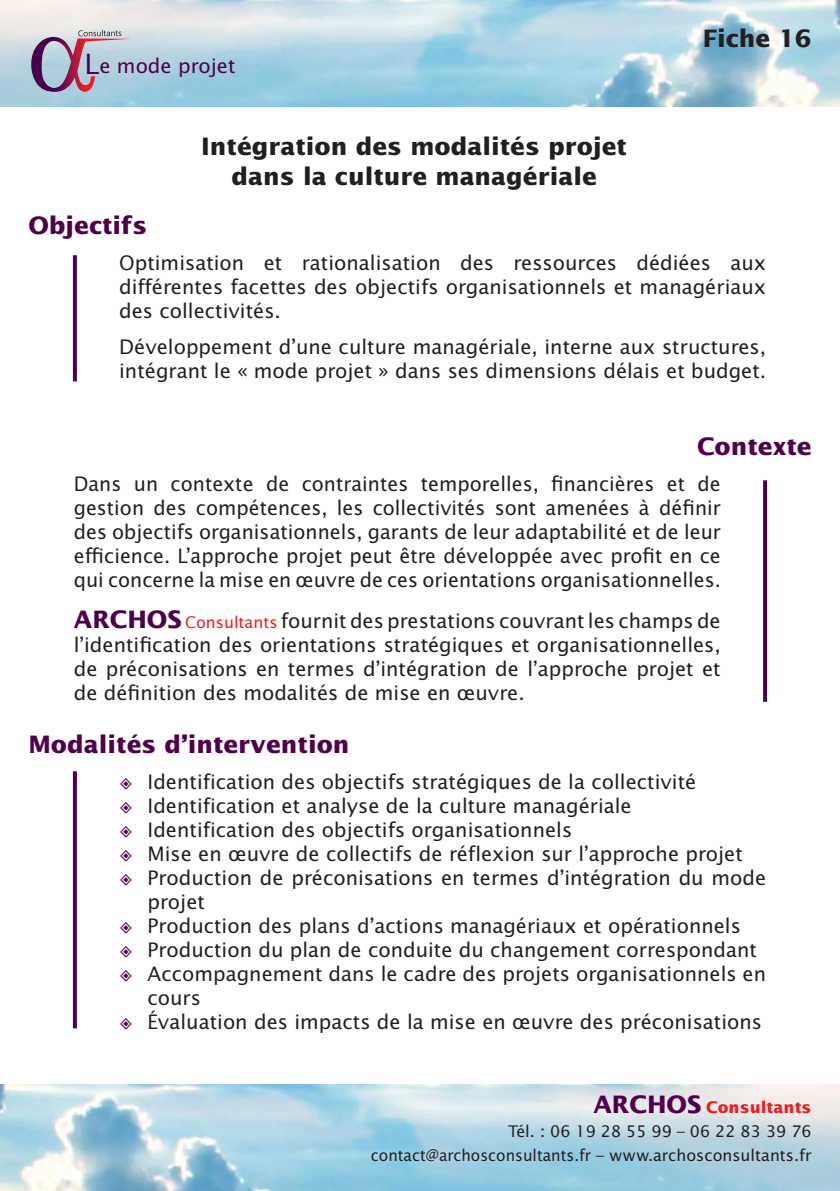
<style>
.page{position:relative;width:840px;height:1191px;background:#fff}
.page>*{position:absolute;margin:0;border:0;box-sizing:border-box;transform-origin:0 0}
.t1{font:700 24px/30px "Lucida Sans Std";color:#231f20;text-align:center}
.t2{font:700 24px "Lucida Sans Std";color:#4f004b}
.t3{font:20px/24px "Lucida Sans Std";color:#231f20;text-align:justify}
.t4{font:20px "Lucida Sans Std";color:#4f004b}
.t5{font:16px/24px "Lucida Sans Std";color:#231f20;text-align:right}
.s1{font-size:28px}
.s2{font-weight:700;font-size:24px;color:#4f004b}
.s3{font-size:16px;color:#ee1d23}
.s4{font-weight:700;color:#ee1d23}
</style>
<div class="page">
<img style="left:0;top:0;width:839px;height:106px">
<svg style="left:31px;top:30px;width:100px;height:62px"></svg>
<img style="left:0;top:1084px;width:839px;height:107px">
<svg style="left:73px;top:255px;width:4px;height:126px"></svg>
<svg style="left:73px;top:771px;width:4px;height:257px"></svg>
<svg style="left:763px;top:480px;width:3px;height:222px"></svg>
<p class="t4" style="left:84px;top:54px;width:152px"><span class="s1">L</span>e mode projet</p>
<p class="t1" style="left:201px;top:131px;width:427px">Intégration des modalités projet dans la culture managériale</p>
<p class="t1" style="left:702px;top:24px;width:110px">Fiche 16</p>
<p class="t2" style="left:28px;top:212px;width:120px">Objectifs</p>
<p class="t3" style="left:119px;top:251px;width:648px">Optimisation et rationalisation des ressources dédiées aux différentes facettes des objectifs organisationnels et managériaux des collectivités.</p>
<p class="t3" style="left:119px;top:335px;width:648px">Développement d’une culture managériale, interne aux structures, intégrant le « mode projet » dans ses dimensions délais et budget.</p>
<p class="t2" style="left:696px;top:433px;width:116px">Contexte</p>
<p class="t3" style="left:74px;top:472px;width:648px">Dans un contexte de contraintes temporelles, financières et de gestion des compétences, les collectivités sont amenées à définir des objectifs organisationnels, garants de leur adaptabilité et de leur efficience. L’approche projet peut être développée avec profit en ce qui concerne la mise en œuvre de ces orientations organisationnelles.</p>
<p class="t3" style="left:74px;top:609px;width:648px"><span class="s2">ARCHOS</span> <span class="s3">Consultants</span> fournit des prestations couvrant les champs de l’identification des orientations stratégiques et organisationnelles, de préconisations en termes d’intégration de l’approche projet et de définition des modalités de mise en œuvre.</p>
<p class="t2" style="left:28px;top:730px;width:322px">Modalités d’intervention</p>
<p class="t3" style="left:147px;top:769px;width:619px;text-align:left">Identification des objectifs stratégiques de la collectivité Identification et analyse de la culture managériale<br>Identification des objectifs organisationnels<br>Mise en œuvre de collectifs de réflexion sur l’approche projet Production de préconisations en termes d’intégration du mode projet<br>Production des plans d’actions managériaux et opérationnels Production du plan de conduite du changement correspondant Accompagnement dans le cadre des projets organisationnels en cours<br>Évaluation des impacts de la mise en œuvre des préconisations</p>
<p class="t5" style="left:371px;top:1095px;width:442px"><span class="s2">ARCHOS</span> <span class="s4">Consultants<br></span>Tél. : 06 19 28 55 99 – 06 22 83 39 76 contact@archosconsultants.fr – www.archosconsultants.fr</p>
</div>
